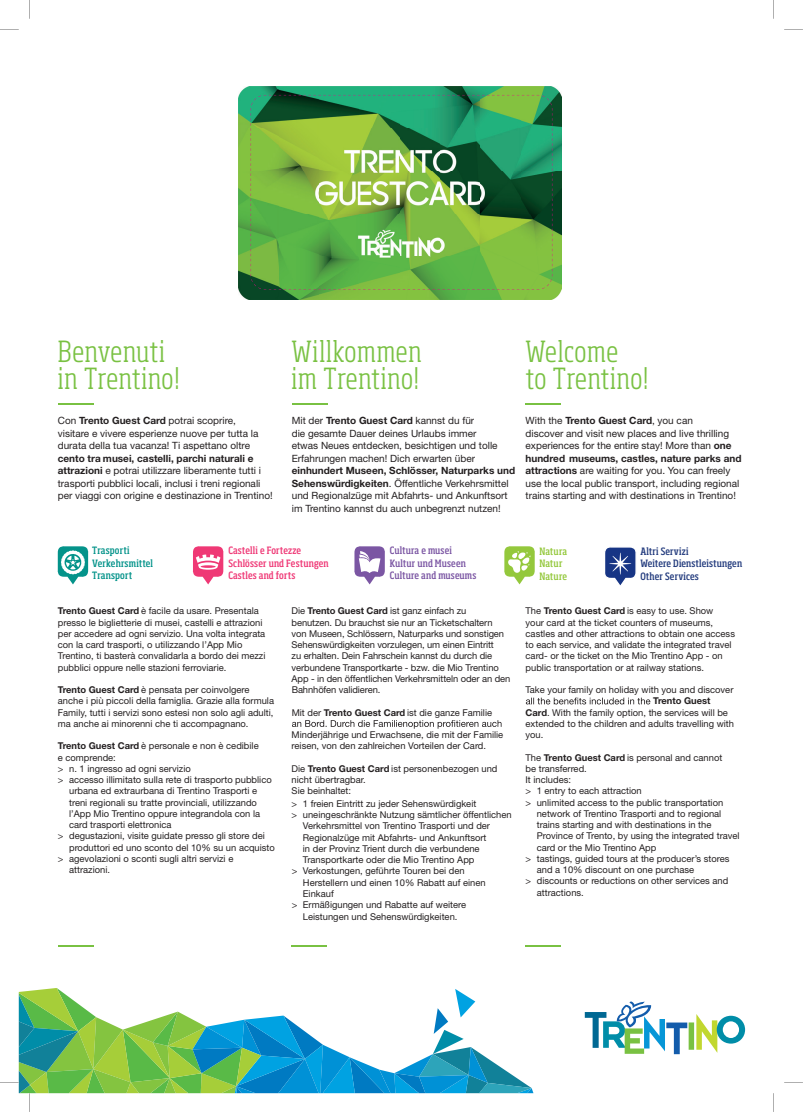
<style>
.page{position:relative;width:803px;height:1112px;background:#fff}
.page>*{position:absolute;margin:0;border:0;box-sizing:border-box;transform-origin:0 0}
.t1{font:300 condensed 28.75px/27.5px "Soho Pro";letter-spacing:.02em;color:#79c142}
.t2{font:10px/12.5px "Helvetica Neue LT Std";color:#231f20}
.t3{font:500 condensed 10px/12.5px "Soho Pro";letter-spacing:.015em;color:#ef3876}
.t4{font:500 condensed 10px/12.5px "Soho Pro";letter-spacing:.015em;color:#243c7e}
.t5{font:500 condensed 10px/12.5px "Soho Pro";letter-spacing:.015em;color:#7b56a3}
.t6{font:500 condensed 10px/12.5px "Soho Pro";letter-spacing:.015em;color:#04938a}
.t7{font:500 condensed 10px/12.5px "Soho Pro";letter-spacing:-.005em;color:#94c83c}
.t8{font:9.38px/11.2px "Helvetica Neue LT Std";color:#231f20}
.s1{font-weight:700}
</style>
<div class="page">
<svg style="left:292px;top:720px;width:209px;height:8px"></svg>
<svg style="left:526px;top:697px;width:124px;height:7px"></svg>
<hr style="left:59px;top:403px;width:35px;height:1px;background:#79c142">
<hr style="left:59px;top:945px;width:35px;height:1px;background:#79c142">
<hr style="left:292px;top:403px;width:35px;height:1px;background:#79c142">
<hr style="left:292px;top:945px;width:35px;height:1px;background:#79c142">
<hr style="left:525px;top:403px;width:36px;height:1px;background:#79c142">
<hr style="left:525px;top:945px;width:36px;height:1px;background:#79c142">
<svg style="left:192px;top:546px;width:32px;height:38px"></svg>
<svg style="left:354px;top:546px;width:31px;height:38px"></svg>
<svg style="left:504px;top:546px;width:31px;height:38px"></svg>
<svg style="left:57px;top:546px;width:32px;height:38px"></svg>
<svg style="left:605px;top:547px;width:31px;height:39px"></svg>
<svg style="left:585px;top:1001px;width:160px;height:52px"></svg>
<svg style="left:0;top:29px;width:19px;height:1px"></svg>
<svg style="left:784px;top:29px;width:19px;height:1px"></svg>
<svg style="left:784px;top:1082px;width:19px;height:1px"></svg>
<svg style="left:29px;top:0;width:1px;height:19px"></svg>
<svg style="left:0;top:988px;width:533px;height:123px"></svg>
<svg style="left:773px;top:0;width:1px;height:19px"></svg>
<svg style="left:773px;top:1093px;width:1px;height:18px"></svg>
<img style="left:239px;top:86px;width:323px;height:213px">
<svg style="left:251px;top:95px;width:301px;height:194px;background:#63a950"></svg>
<svg style="left:542px;top:279px;width:10px;height:10px"></svg>
<svg style="left:269px;top:289px;width:265px;height:1px"></svg>
<svg style="left:251px;top:279px;width:10px;height:10px"></svg>
<svg style="left:251px;top:113px;width:1px;height:158px"></svg>
<svg style="left:251px;top:96px;width:10px;height:9px"></svg>
<svg style="left:269px;top:95px;width:265px;height:1px"></svg>
<svg style="left:542px;top:96px;width:10px;height:9px"></svg>
<svg style="left:552px;top:113px;width:1px;height:158px"></svg>
<h1 class="t1" style="left:58px;top:334px;width:123px">Benvenuti in Trentino!</h1>
<h1 class="t1" style="left:292px;top:334px;width:132px">Willkommen im Trentino!</h1>
<h1 class="t1" style="left:525px;top:334px;width:124px">Welcome<br>to Trentino!</h1>
<p class="t2" style="left:525px;top:414px;width:217px">With the <span class="s1">Trento Guest Card</span>, you can<br>discover and visit new places and live thrilling experiences for the entire stay! More than <span class="s1">one hundred museums, castles, nature parks and attractions</span> are waiting for you. You can freely use the local public transport, including regional trains starting and with destinations in Trentino!</p>
<p class="t2" style="left:58px;top:414px;width:202px">Con <span class="s1">Trento Guest Card</span> potrai scoprire, visitare e vivere esperienze nuove per tutta la durata della tua vacanza! Ti aspettano oltre</p>
<p class="t2" style="left:58px;top:452px;width:216px"><span class="s1">cento tra musei, castelli, parchi naturali e attrazioni</span> e potrai utilizzare liberamente tutti i trasporti pubblici locali, inclusi i treni regionali per viaggi con origine e destinazione in Trentino!</p>
<p class="t2" style="left:292px;top:414px;width:207px">Mit der <span class="s1">Trento Guest Card</span> kannst du für<br>die gesamte Dauer deines Urlaubs immer etwas Neues entdecken, besichtigen und tolle Erfahrungen machen! Dich erwarten über</p>
<p class="t2" style="left:292px;top:464px;width:225px"><span class="s1">einhundert Museen, Schlösser, Naturparks und Sehenswürdigkeiten</span>. Öffentliche Verkehrsmittel und Regionalzüge mit Abfahrts- und Ankunftsort im Trentino kannst du auch unbegrenzt nutzen!</p>
<p class="t3" style="left:228px;top:543px;width:102px">Castelli e Fortezze<br>Schlösser und Festungen<br>Castles and forts</p>
<p class="t5" style="left:390px;top:543px;width:88px">Cultura e musei<br>Kultur und Museen<br>Culture and museums</p>
<p class="t7" style="left:540px;top:544px;width:29px">Natura<br>Natur<br>Nature</p>
<p class="t6" style="left:92px;top:543px;width:62px">Trasporti<br>Verkehrsmittel<br>Transport</p>
<p class="t4" style="left:640px;top:544px;width:103px">Altri Servizi<br>Weitere Dienstleistungen<br>Other Services</p>
<p class="t8" style="left:58px;top:605px;width:209px"><span class="s1">Trento Guest Card</span> è facile da usare. Presentala presso le biglietterie di musei, castelli e attrazioni per accedere ad ogni servizio. Una volta integrata con la card trasporti, o utilizzando l’App Mio Trentino, ti basterà convalidarla a bordo dei mezzi pubblici oppure nelle stazioni ferroviarie.</p>
<p class="t8" style="left:58px;top:684px;width:218px"><span class="s1">Trento Guest Card</span> è pensata per coinvolgere anche i più piccoli della famiglia. Grazie alla formula Family, tutti i servizi sono estesi non solo agli adulti, ma anche ai minorenni che ti accompagnano.</p>
<p class="t8" style="left:58px;top:740px;width:202px"><span class="s1">Trento Guest Card</span> è personale e non è cedibile</p>
<p class="t8" style="left:58px;top:751px;width:60px">e comprende:</p>
<p class="t8" style="left:58px;top:762px;width:134px">&gt; n. 1 ingresso ad ogni servizio</p>
<p class="t8" style="left:58px;top:774px;width:215px">&gt; accesso illimitato sulla rete di trasporto pubblico</p>
<p class="t8" style="left:69px;top:785px;width:190px">urbana ed extraurbana di Trentino Trasporti e</p>
<p class="t8" style="left:69px;top:796px;width:189px">treni regionali su tratte provinciali, utilizzando</p>
<p class="t8" style="left:69px;top:807px;width:193px">l’App Mio Trentino oppure integrandola con la</p>
<p class="t8" style="left:69px;top:819px;width:104px">card trasporti elettronica</p>
<p class="t8" style="left:58px;top:830px;width:208px">&gt; degustazioni, visite guidate presso gli store dei</p>
<p class="t8" style="left:69px;top:841px;width:207px">produttori ed uno sconto del 10% su un acquisto</p>
<p class="t8" style="left:58px;top:852px;width:177px">&gt; agevolazioni o sconti sugli altri servizi e</p>
<p class="t8" style="left:69px;top:864px;width:42px">attrazioni.</p>
<p class="t8" style="left:292px;top:605px;width:220px">Die <span class="s1">Trento Guest Card</span> ist ganz einfach zu<br>benutzen. Du brauchst sie nur an Ticketschaltern<br>von Museen, Schlössern, Naturparks und sonstigen Sehenswürdigkeiten vorzulegen, um einen Eintritt<br>zu erhalten. Dein Fahrschein kannst du durch die verbundene Transportkarte - bzw. die Mio Trentino App - in den öffentlichen Verkehrsmitteln oder an den Bahnhöfen validieren.</p>
<p class="t8" style="left:292px;top:706px;width:202px">Mit der <span class="s1">Trento Guest Card</span> ist die ganze Familie</p>
<p class="t8" style="left:292px;top:729px;width:213px">Minderjährige und Erwachsene, die mit der Familie reisen, von den zahlreichen Vorteilen der Card.</p>
<p class="t8" style="left:292px;top:762px;width:207px">Die <span class="s1">Trento Guest Card</span> ist personenbezogen und nicht übertragbar.<br>Sie beinhaltet:</p>
<p class="t8" style="left:292px;top:797px;width:186px">&gt; 1 freien Eintritt zu jeder Sehenswürdigkeit</p>
<p class="t8" style="left:292px;top:808px;width:222px">&gt; uneingeschränkte Nutzung sämtlicher öffentlichen</p>
<p class="t8" style="left:303px;top:820px;width:189px">Verkehrsmittel von Trentino Trasporti und der</p>
<p class="t8" style="left:303px;top:831px;width:185px">Regionalzüge mit Abfahrts- und Ankunftsort</p>
<p class="t8" style="left:303px;top:842px;width:178px">in der Provinz Trient durch die verbundene</p>
<p class="t8" style="left:303px;top:853px;width:173px">Transportkarte oder die Mio Trentino App</p>
<p class="t8" style="left:292px;top:865px;width:174px">&gt; Verkostungen, geführte Touren bei den</p>
<p class="t8" style="left:303px;top:876px;width:184px">Herstellern und einen 10% Rabatt auf einen</p>
<p class="t8" style="left:303px;top:887px;width:32px">Einkauf</p>
<p class="t8" style="left:292px;top:898px;width:176px">&gt; Ermäßigungen und Rabatte auf weitere</p>
<p class="t8" style="left:303px;top:910px;width:156px">Leistungen und Sehenswürdigkeiten.</p>
<p class="t8" style="left:526px;top:605px;width:211px">The <span class="s1">Trento Guest Card</span> is easy to use. Show<br>your card at the ticket counters of museums, castles and other attractions to obtain one access to each service, and validate the integrated travel card- or the ticket on the Mio Trentino App - on public transportation or at railway stations.</p>
<p class="t8" style="left:526px;top:684px;width:209px">Take your family on holiday with you and discover</p>
<p class="t8" style="left:525px;top:695px;width:210px;text-indent:128px"><span class="s1">Trento Guest<br>Card</span>. With the family option, the services will be extended to the children and adults travelling with you.</p>
<p class="t8" style="left:525px;top:751px;width:198px">The <span class="s1">Trento Guest Card</span> is personal and cannot</p>
<p class="t8" style="left:525px;top:762px;width:63px">be transferred.</p>
<p class="t8" style="left:525px;top:774px;width:47px">It includes:</p>
<p class="t8" style="left:525px;top:785px;width:118px">&gt; 1 entry to each attraction</p>
<p class="t8" style="left:525px;top:796px;width:199px">&gt; unlimited access to the public transportation</p>
<p class="t8" style="left:537px;top:807px;width:186px">network of Trentino Trasporti and to regional</p>
<p class="t8" style="left:537px;top:819px;width:176px">trains starting and with destinations in the</p>
<p class="t8" style="left:537px;top:830px;width:204px">Province of Trento, by using the integrated travel</p>
<p class="t8" style="left:537px;top:841px;width:121px">card or the Mio Trentino App</p>
<p class="t8" style="left:525px;top:852px;width:206px">&gt; tastings, guided tours at the producer’s stores</p>
<p class="t8" style="left:537px;top:864px;width:159px">and a 10% discount on one purchase</p>
<p class="t8" style="left:525px;top:875px;width:204px">&gt; discounts or reductions on other services and</p>
<p class="t8" style="left:537px;top:886px;width:49px">attractions.</p>
</div>
